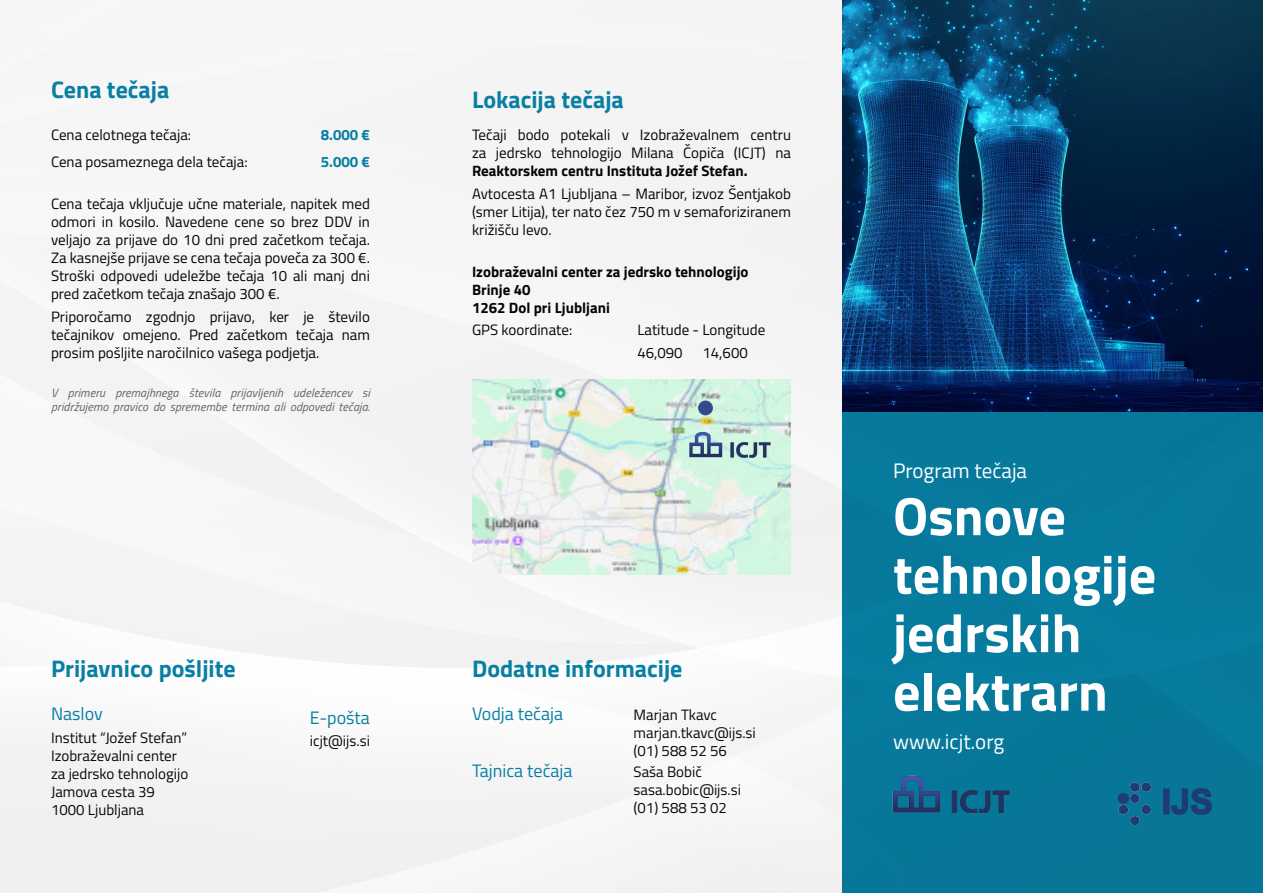
<style>
.page{position:relative;width:1263px;height:893px;background:#fff}
.page>*{position:absolute;margin:0;border:0;box-sizing:border-box;transform-origin:0 0}
.t1{font:700 54px/58.5px "Titillium Web";color:#fff}
.NASLOVI{font:700 24px "Titillium Web";color:#087fa3}
.t2{font:21px "Titillium Web";color:#fff}
.t3{font:18px "Titillium Web";color:#087fa3}
.t4{font:15px/18px "Titillium Web";color:#040503;text-align:justify}
.t5{font:15px/18px "Titillium Web";color:#0e0608}
.t6{font:700 15px "Titillium Web";color:#040503}
.t7{font:700 15px "Titillium Web";color:#087fa3}
.t8{font:italic 12px/14.4px "Titillium Web";letter-spacing:.01em;color:#656161}
.s1{font-weight:700}
</style>
<div class="page">
<div style="left:733px;top:673px;width:109px;height:84px;background:#f6f6f6"></div>
<div style="left:223px;top:757px;width:619px;height:136px;background:#f3f3f3"></div>
<div style="left:45px;top:242px;width:60px;height:126px;background:#f4f4f4"></div>
<div style="left:0;top:368px;width:680px;height:276px;background:#f5f5f5"></div>
<div style="left:422px;top:533px;width:420px;height:109px;background:#f5f5f5"></div>
<img style="left:786px;top:569px;width:56px;height:62px">
<div style="left:105px;top:163px;width:737px;height:370px;background:#f4f4f4"></div>
<div style="left:842px;top:411px;width:421px;height:482px;background:#07799b"></div>
<img style="left:842px;top:0;width:421px;height:411px">
<svg style="left:1117px;top:782px;width:34px;height:43px"></svg>
<div style="left:1163px;top:788px;width:6px;height:26px;background:#1c3c73"></div>
<svg style="left:1171px;top:788px;width:41px;height:27px"></svg>
<img style="left:892px;top:775px;width:118px;height:39px">
<img style="left:472px;top:380px;width:319px;height:195px">
<div style="left:699px;top:401px;width:13px;height:14px;background:#35498e;border-radius:50%"></div>
<div style="left:698px;top:401px;width:15px;height:14px;border:1px solid #35498e;border-radius:50%"></div>
<img style="left:684px;top:429px;width:88px;height:32px">
<p class="NASLOVI" style="left:51px;top:71px;width:120px">Cena tečaja</p>
<p class="t4" style="left:51px;top:125px;width:142px">Cena celotnega tečaja:</p>
<p class="t7" style="left:321px;top:124px;width:51px">8.000 €</p>
<p class="t4" style="left:51px;top:152px;width:198px">Cena posameznega dela tečaja:</p>
<p class="t7" style="left:321px;top:150px;width:51px">5.000 €</p>
<p class="t4" style="left:51px;top:194px;width:320px">Cena tečaja vključuje učne materiale, napitek med odmori in kosilo. Navedene cene so brez DDV in veljajo za prijave do 10 dni pred začetkom tečaja.<br>Za kasnejše prijave se cena tečaja poveča za 300 €.<br>Stroški odpovedi udeležbe tečaja 10 ali manj dni pred začetkom tečaja znašajo 300 €.</p>
<p class="t4" style="left:51px;top:307px;width:320px">Priporočamo zgodnjo prijavo, ker je število tečajnikov omejeno. Pred začetkom tečaja nam prosim pošljite naročilnico vašega podjetja.</p>
<p class="t8" style="left:51px;top:385px;width:320px">V primeru premajhnega števila prijavljenih udeležencev si pridržujemo pravico do spremembe termina ali odpovedi tečaja.</p>
<p class="NASLOVI" style="left:472px;top:81px;width:153px">Lokacija tečaja</p>
<p class="t4" style="left:472px;top:125px;width:320px">Tečaji bodo potekali v Izobraževalnem centru za jedrsko tehnologijo Milana Čopiča (ICJT) na <span class="s1">Reaktorskem centru Instituta Jožef Stefan.</span></p>
<p class="t4" style="left:472px;top:184px;width:320px">Avtocesta A1 Ljubljana – Maribor, izvoz Šentjakob (smer Litija), ter nato čez 750 m v semaforiziranem križišču levo.</p>
<p class="t6" style="left:472px;top:260px;width:278px">Izobraževalni center za jedrsko tehnologijo</p>
<p class="t6" style="left:472px;top:278px;width:60px">Brinje 40</p>
<p class="t6" style="left:472px;top:296px;width:139px">1262 Dol pri Ljubljani</p>
<p class="t4" style="left:472px;top:320px;width:102px">GPS koordinate:</p>
<p class="t4" style="left:637px;top:320px;width:129px">Latitude - Longitude</p>
<p class="t4" style="left:637px;top:343px;width:47px">46,090</p>
<p class="t4" style="left:702px;top:343px;width:47px">14,600</p>
<p class="NASLOVI" style="left:51px;top:650px;width:186px">Prijavnico pošljite</p>
<p class="NASLOVI" style="left:472px;top:650px;width:212px">Dodatne informacije</p>
<p class="t3" style="left:310px;top:705px;width:62px">E-pošta</p>
<p class="t5" style="left:310px;top:731px;width:62px">icjt@ijs.si</p>
<p class="t3" style="left:472px;top:700px;width:93px">Vodja tečaja</p>
<p class="t5" style="left:634px;top:705px;width:85px">Marjan Tkavc</p>
<p class="t5" style="left:634px;top:723px;width:124px">marjan.tkavc@ijs.si</p>
<p class="t5" style="left:634px;top:741px;width:95px">(01) 588 52 56</p>
<p class="t3" style="left:472px;top:758px;width:102px">Tajnica tečaja</p>
<p class="t5" style="left:634px;top:762px;width:70px">Saša Bobič</p>
<p class="t5" style="left:634px;top:780px;width:109px">sasa.bobic@ijs.si</p>
<p class="t5" style="left:634px;top:798px;width:95px">(01) 588 53 02</p>
<p class="t3" style="left:51px;top:701px;width:53px">Naslov</p>
<p class="t5" style="left:51px;top:727px;width:139px">Institut “Jožef Stefan”<br>Izobraževalni center za jedrsko tehnologijo</p>
<p class="t5" style="left:51px;top:781px;width:105px">Jamova cesta 39</p>
<p class="t5" style="left:51px;top:799px;width:95px">1000 Ljubljana</p>
<p class="t2" style="left:893px;top:455px;width:136px">Program tečaja</p>
<p class="t1" style="left:893px;top:484px;width:265px">Osnove tehnologije jedrskih elektrarn</p>
<p class="t2" style="left:893px;top:726px;width:113px">www.icjt.org</p>
</div>
